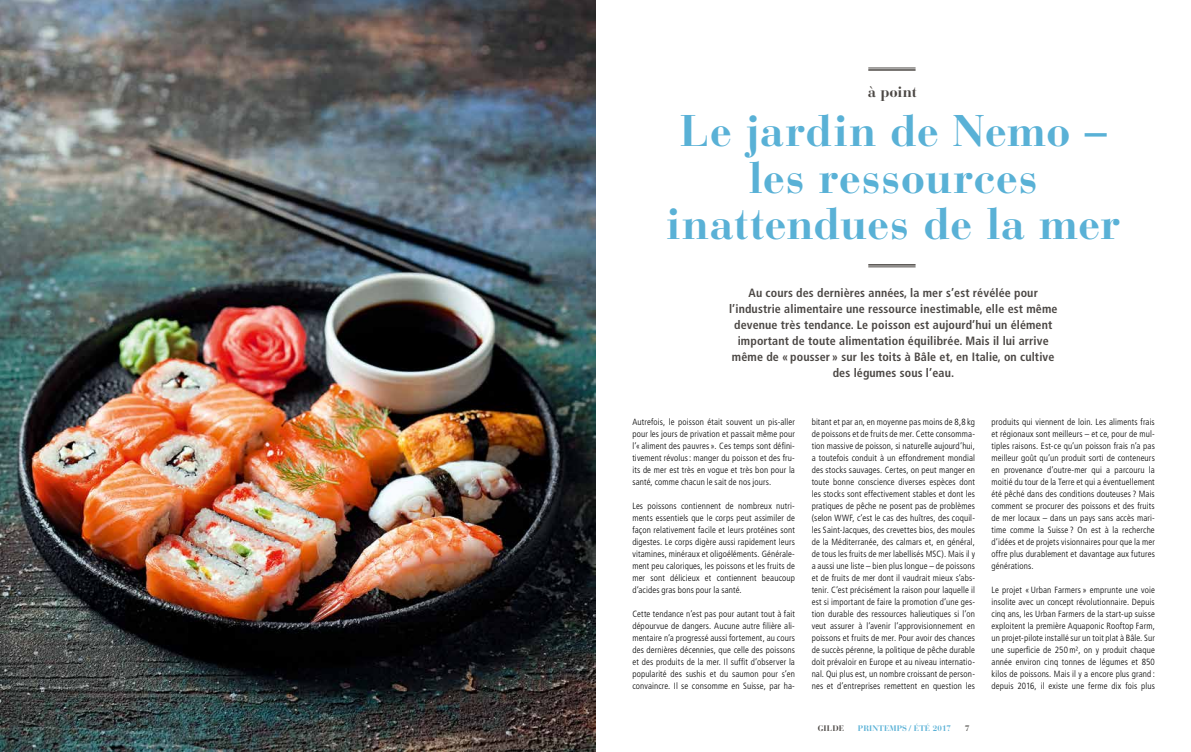
<style>
.page{position:relative;width:1191px;height:752px;background:#fff}
.page>*{position:absolute;margin:0;border:0;box-sizing:border-box;transform-origin:0 0}
.t1{font:700 44px/46px "Bauer Bodoni LT";color:#59b1d6;text-align:center}
.t2{font:700 15px "Bauer Bodoni LT";color:#4b4744}
.t3{font:700 condensed 12px/16px "Frutiger";letter-spacing:.01em;color:#4b4744;text-align:center}
.t4{font:300 condensed 9px/12px "Frutiger";letter-spacing:.015em;color:#000;text-align:justify}
.t5{font:700 8px "Bauer Bodoni LT";letter-spacing:.02em;color:#59b1d6}
.t6{font:700 8px "Bauer Bodoni LT";letter-spacing:.02em;color:#4b4744}
.t7{font:900 8px "Bauer Bodoni";color:#6a6864}
</style>
<div class="page">
<hr style="left:868px;top:264px;width:47px;height:1px;background:#4b4744">
<hr style="left:868px;top:266px;width:47px;height:1px;background:#4b4744">
<hr style="left:868px;top:68px;width:47px;height:1px;background:#4b4744">
<hr style="left:868px;top:69px;width:47px;height:2px;background:#4b4744">
<img style="left:0;top:0;width:595px;height:751px">
<h2 class="t2" style="left:868px;top:83px;width:50px">à point</h2>
<h1 class="t1" style="left:666px;top:108px;width:455px">Le jardin de Nemo – les ressources inattendues de la mer</h1>
<p class="t3" style="left:729px;top:284px;width:330px">Au cours des dernières années, la mer s’est révélée pour l’industrie alimentaire une ressource inestimable, elle est même devenue très tendance. Le poisson est aujourd’hui un élément important de toute alimentation équilibrée. Mais il lui arrive même de « pousser » sur les toits à Bâle et, en Italie, on cultive des légumes sous l’eau.</p>
<p class="t4" style="left:632px;top:415px;width:164px">Autrefois, le poisson était souvent un pis-aller pour les jours de privation et passait même pour l’« aliment des pauvres ». Ces temps sont défini&shy;tivement révolus: manger du poisson et des fru&shy;its de mer est très en vogue et très bon pour la santé, comme chacun le sait de nos jours.</p>
<p class="t4" style="left:632px;top:499px;width:164px">Les poissons contiennent de nombreux nutri&shy;ments essentiels que le corps peut assimiler de façon relativement facile et leurs protéines sont digestes. Le corps digère aussi rapidement leurs vitamines, minéraux et oligoéléments. Générale&shy;ment peu caloriques, les poissons et les fruits de mer sont délicieux et contiennent beaucoup d’acides gras bons pour la santé.</p>
<p class="t4" style="left:632px;top:607px;width:164px">Cette tendance n’est pas pour autant tout à fait dépourvue de dangers. Aucune autre filière ali&shy;mentaire n’a progressé aussi fortement, au cours des dernières décennies, que celle des poissons et des produits de la mer. Il suffit d’observer la popularité des sushis et du saumon pour s’en convaincre. Il se consomme en Suisse, par ha-</p>
<p class="t4" style="left:811px;top:415px;width:165px">bitant et par an, en moyenne pas moins de 8,8 kg de poissons et de fruits de mer. Cette consomma&shy;tion massive de poisson, si naturelle aujourd’hui, a toutefois conduit à un effondrement mondial des stocks sauvages. Certes, on peut manger en toute bonne conscience diverses espèces dont les stocks sont effectivement stables et dont les pratiques de pêche ne posent pas de problèmes (selon WWF, c’est le cas des huîtres, des coquil&shy;les Saint-Jacques, des crevettes bios, des moules de la Méditerranée, des calmars et, en général, de tous les fruits de mer labellisés MSC). Mais il y a aussi une liste – bien plus longue – de poissons et de fruits de mer dont il vaudrait mieux s’abs&shy;tenir. C’est précisément la raison pour laquelle il est si important de faire la promotion d’une ges&shy;tion durable des ressources halieutiques si l’on veut assurer à l’avenir l’approvisionnement en poissons et fruits de mer. Pour avoir des chances de succès pérenne, la politique de pêche durable doit prévaloir en Europe et au niveau internatio&shy;nal. Qui plus est, un nombre croissant de person&shy;nes et d’entreprises remettent en question les</p>
<p class="t4" style="left:991px;top:415px;width:165px">produits qui viennent de loin. Les aliments frais et régionaux sont meilleurs – et ce, pour de mul&shy;tiples raisons. Est-ce qu’un poisson frais n’a pas meilleur goût qu’un produit sorti de conteneurs en provenance d’outre-mer qui a parcouru la moitié du tour de la Terre et qui a éventuellement été pêché dans des conditions douteuses ? Mais comment se procurer des poissons et des fruits de mer locaux – dans un pays sans accès mari&shy;time comme la Suisse ? On est à la recherche d’idées et de projets visionnaires pour que la mer offre plus durablement et davantage aux futures générations.</p>
<p class="t4" style="left:991px;top:583px;width:165px">Le projet «Urban Farmers » emprunte une voie insolite avec un concept révolutionnaire. Depuis cinq ans, les Urban Farmers de la start-up suisse exploitent la première Aquaponic Rooftop Farm, un projet-pilote installé sur un toit plat à Bâle. Sur une superficie de 250m², on y produit chaque année environ cinq tonnes de légumes et 850 kilos de poissons. Mais il y a encore plus grand : depuis 2016, il existe une ferme dix fois plus</p>
<p class="t6" style="left:817px;top:723px;width:28px">gilde</p>
<p class="t5" style="left:858px;top:723px;width:12px">PRINTEM</p>
<p class="t5" style="left:896px;top:723px;width:56px">PS / ÉTÉ 2017</p>
<p class="t7" style="left:964px;top:723px;width:6px">7</p>
</div>
